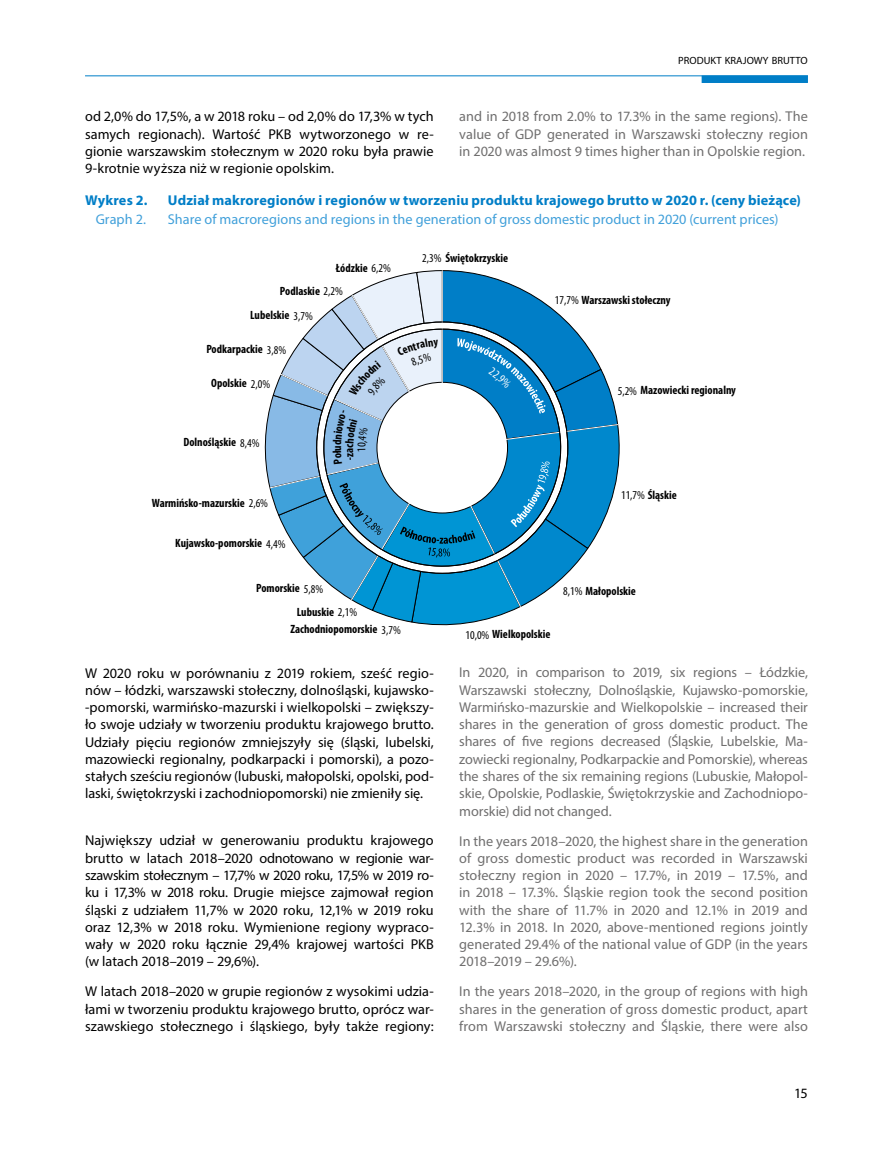
<style>
.page{position:relative;width:893px;height:1149px;background:#fff}
.page>*{position:absolute;margin:0;border:0;box-sizing:border-box;transform-origin:0 0}
.Tekst_podstawowy_PL{font:14.25px/17.2px "Myriad Pro";color:#000;text-align:justify}
.Tekst_podstawowy_EN{font:14.25px/17.2px "Myriad Pro";color:#706f6f;text-align:justify}
.Tytuł_wykresu_EN-od{font:14.25px "Myriad Pro";color:#41a0da}
.Tytuł_wykresu_PL-od{font:700 14.25px "Myriad Pro";letter-spacing:.01em;color:#007ec7}
.t1{font:700 condensed 12px "Myriad Pro";color:#000}
.t2{font:10.5px "Myriad Pro";color:#000}
.s1{font-weight:400}
</style>
<div class="page">
<div style="left:702px;top:75px;width:106px;height:8px;background:#007ec7"></div>
<hr style="left:85px;top:75px;width:723px;height:1px;background:#007ec7">
<svg style="left:264px;top:270px;width:356px;height:356px"></svg>
<p class="t2" style="left:678px;top:54px;width:131px">PRODUKT KRAJOWY BRUTTO</p>
<p class="Tekst_podstawowy_EN" style="left:459px;top:108px;width:350px">and in 2018 from 2.0% to 17.3% in the same regions). The value of GDP generated in Warszawski stołeczny region in 2020 was almost 9 times higher than in Opolskie region.</p>
<p class="Tekst_podstawowy_PL" style="left:85px;top:108px;width:350px">od 2,0% do 17,5%, a w 2018 roku – od 2,0% do 17,3% w tych samych regionach). Wartość PKB wytworzonego w re&shy;gionie warszawskim stołecznym w 2020 roku była prawie 9-krotnie wyższa niż w regionie opolskim.</p>
<p class="Tytuł_wykresu_PL-od" style="left:85px;top:191px;width:64px">Wykres 2.</p>
<p class="Tytuł_wykresu_PL-od" style="left:168px;top:191px;width:635px">Udział makroregionów i regionów w tworzeniu produktu krajowego brutto w 2020 r. (ceny bieżące)</p>
<p class="Tytuł_wykresu_EN-od" style="left:96px;top:211px;width:52px">Graph 2.</p>
<p class="Tytuł_wykresu_EN-od" style="left:168px;top:211px;width:612px">Share of macroregions and regions in the generation of gross domestic product in 2020 (current prices)</p>
<p class="t1" style="left:336px;top:260px;width:57px">Łódzkie <span class="s1">6,2%</span></p>
<p class="t1" style="left:280px;top:283px;width:64px">Podlaskie <span class="s1">2,2%</span></p>
<p class="t1" style="left:250px;top:307px;width:64px">Lubelskie <span class="s1">3,7%</span></p>
<p class="t1" style="left:206px;top:342px;width:81px">Podkarpackie <span class="s1">3,8%</span></p>
<p class="t1" style="left:211px;top:375px;width:60px">Opolskie <span class="s1">2,0%</span></p>
<p class="t1" style="left:183px;top:434px;width:77px">Dolnośląskie <span class="s1">8,4%</span></p>
<p class="t1" style="left:330px;top:450px;width:7px;rotate:-90deg">u</p>
<p class="t1" style="left:342px;top:452px;width:7px;rotate:-90deg">a</p>
<p class="t1" style="left:152px;top:495px;width:118px">Warmińsko-mazurskie <span class="s1">2,6%</span></p>
<p class="t1" style="left:175px;top:535px;width:112px">Kujawsko-pomorskie <span class="s1">4,4%</span></p>
<p class="t1" style="left:256px;top:580px;width:69px">Pomorskie <span class="s1">5,8%</span></p>
<p class="t1" style="left:297px;top:604px;width:62px">Lubuskie <span class="s1">2,1%</span></p>
<p class="t1" style="left:291px;top:621px;width:112px">Zachodniopomorskie <span class="s1">3,7%</span></p>
<p class="t1" style="left:422px;top:250px;width:87px"><span class="s1">2,3%</span> Świętokrzyskie</p>
<p class="t1" style="left:555px;top:292px;width:117px"><span class="s1">17,7%</span> Warszawski stołeczny</p>
<p class="t1" style="left:618px;top:382px;width:120px"><span class="s1">5,2%</span> Mazowiecki regionalny</p>
<p class="t1" style="left:621px;top:487px;width:57px"><span class="s1">11,7%</span> Śląskie</p>
<p class="t1" style="left:563px;top:583px;width:74px"><span class="s1">8,1%</span> Małopolskie</p>
<p class="t1" style="left:465px;top:626px;width:87px"><span class="s1">10,0%</span> Wielkopolskie</p>
<p class="Tekst_podstawowy_PL" style="left:85px;top:663px;width:350px">W 2020 roku w porównaniu z 2019 rokiem, sześć regio&shy;nów – łódzki, warszawski stołeczny, dolnośląski, kujawsko--pomorski, warmińsko-mazurski i wielkopolski – zwiększy&shy;ło swoje udziały w tworzeniu produktu krajowego brutto.<br>Udziały pięciu regionów zmniejszyły się (śląski, lubelski, mazowiecki regionalny, podkarpacki i pomorski), a pozo&shy;stałych sześciu regionów (lubuski, małopolski, opolski, pod&shy;laski, świętokrzyski i zachodniopomorski) nie zmieniły się.</p>
<p class="Tekst_podstawowy_PL" style="left:85px;top:831px;width:350px">Największy udział w generowaniu produktu krajowego brutto w latach 2018–2020 odnotowano w regionie war&shy;szawskim stołecznym – 17,7% w 2020 roku, 17,5% w 2019 ro&shy;ku i 17,3% w 2018 roku. Drugie miejsce zajmował region śląski z udziałem 11,7% w 2020 roku, 12,1% w 2019 roku oraz 12,3% w 2018 roku. Wymienione regiony wypraco&shy;wały w 2020 roku łącznie 29,4% krajowej wartości PKB (w latach 2018–2019 – 29,6%).</p>
<p class="Tekst_podstawowy_PL" style="left:85px;top:982px;width:350px">W latach 2018–2020 w grupie regionów z wysokimi udzia&shy;łami w tworzeniu produktu krajowego brutto, oprócz war&shy;szawskiego stołecznego i śląskiego, były także regiony:</p>
<p class="Tekst_podstawowy_EN" style="left:459px;top:663px;width:350px">In 2020, in comparison to 2019, six regions – Łódzkie, Warszawski stołeczny, Dolnośląskie, Kujawsko-pomorskie, Warmińsko-mazurskie and Wielkopolskie – increased their shares in the generation of gross domestic product. The shares of five regions decreased (Śląskie, Lubelskie, Ma&shy;zowiecki regionalny, Podkarpackie and Pomorskie), whereas the shares of the six remaining regions (Lubuskie, Małopol&shy;skie, Opolskie, Podlaskie, Świętokrzyskie and Zachodniopo&shy;morskie) did not changed.</p>
<p class="Tekst_podstawowy_EN" style="left:459px;top:831px;width:350px">In the years 2018–2020, the highest share in the generation of gross domestic product was recorded in Warszawski stołeczny region in 2020 – 17.7%, in 2019 – 17.5%, and in 2018 – 17.3%. Śląskie region took the second position with the share of 11.7% in 2020 and 12.1% in 2019 and 12.3% in 2018. In 2020, above-mentioned regions jointly generated 29.4% of the national value of GDP (in the years 2018–2019 – 29.6%).</p>
<p class="Tekst_podstawowy_EN" style="left:459px;top:982px;width:350px">In the years 2018–2020, in the group of regions with high shares in the generation of gross domestic product, apart from Warszawski stołeczny and Śląskie, there were also</p>
<p class="Tekst_podstawowy_PL" style="left:794px;top:1083px;width:15px">15</p>
</div>
